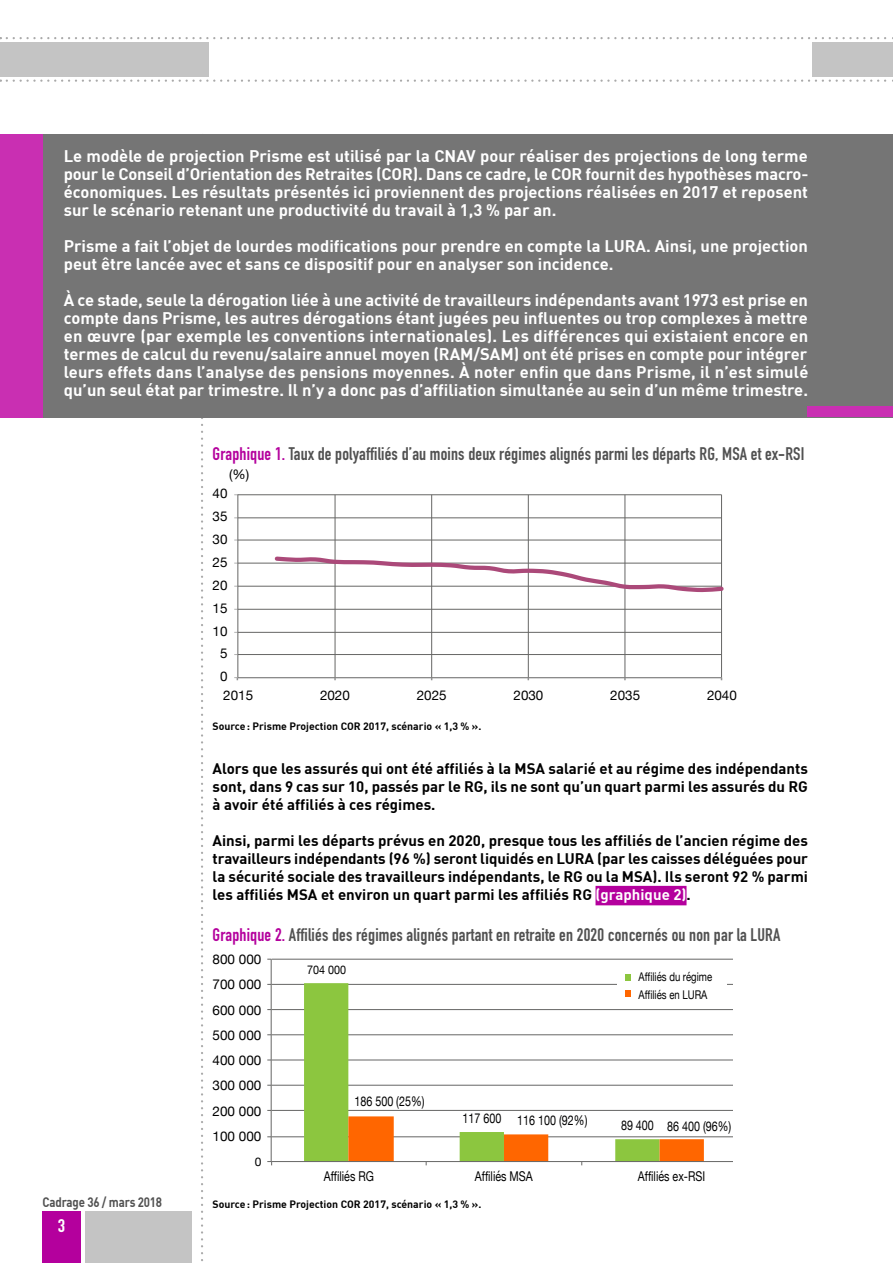
<style>
.page{position:relative;width:893px;height:1263px;background:#fff}
.page>*{position:absolute;margin:0;border:0;box-sizing:border-box;transform-origin:0 0}
.t1{font:18px "DIN Engschrift";letter-spacing:.01em;color:#515151}
.t2{font:18px "DIN Engschrift";color:#fff;scale:1.1 1}
.t3{font:700 16.5px/18px "DIN";color:#fff;text-align:justify}
.t4{font:700 15px/18px "DIN";color:#000;text-align:justify}
.t5{font:13.5px "Helvetica Neue";color:#000;scale:.8 1}
.t6{font:13.5px "Helvetica Neue";color:#000}
.t7{font:700 13.5px "DIN";letter-spacing:-.015em;color:#515151;scale:.85 1}
.t8{font:13.35px "Helvetica Neue";color:#000}
.t9{font:12px/18px "Helvetica Neue";color:#000;scale:.8 1}
.t10{font:12px "Helvetica Neue";color:#000;scale:.9 1}
.t11{font:12px "Helvetica Neue";color:#000}
.t12{font:700 10.5px "DIN";color:#000}
.s1{color:#b4009d}
.s2{color:#fff}
</style>
<div class="page">
<div style="left:43px;top:1212px;width:38px;height:51px;background:#b4009d"></div>
<div style="left:85px;top:1212px;width:106px;height:51px;background:#c4c4c4"></div>
<svg style="left:7px;top:37px;width:886px;height:2px"></svg>
<svg style="left:7px;top:80px;width:886px;height:2px"></svg>
<div style="left:0;top:42px;width:208px;height:34px;background:#c4c4c4"></div>
<div style="left:812px;top:42px;width:81px;height:34px;background:#c4c4c4"></div>
<svg style="left:201px;top:417px;width:2px;height:844px"></svg>
<div style="left:595px;top:886px;width:91px;height:19px;background:#b4009d"></div>
<hr style="left:237px;top:654px;width:484px;height:1px;background:#666665">
<hr style="left:237px;top:632px;width:484px;height:1px;background:#666665">
<hr style="left:237px;top:609px;width:484px;height:1px;background:#666665">
<hr style="left:237px;top:586px;width:484px;height:1px;background:#666665">
<hr style="left:237px;top:563px;width:484px;height:1px;background:#666665">
<hr style="left:237px;top:540px;width:484px;height:1px;background:#666665">
<hr style="left:237px;top:517px;width:484px;height:1px;background:#666665">
<hr style="left:237px;top:494px;width:484px;height:1px;background:#666665">
<hr style="left:335px;top:495px;width:1px;height:183px;background:#666665">
<hr style="left:431px;top:495px;width:1px;height:183px;background:#666665">
<hr style="left:528px;top:495px;width:1px;height:183px;background:#666665">
<hr style="left:625px;top:495px;width:1px;height:183px;background:#666665">
<hr style="left:721px;top:495px;width:1px;height:183px;background:#666665">
<hr style="left:237px;top:494px;width:1px;height:184px;background:#666665">
<hr style="left:238px;top:677px;width:483px;height:1px;background:#666665">
<svg style="left:272px;top:554px;width:452px;height:40px"></svg>
<hr style="left:272px;top:1136px;width:460px;height:1px;background:#666665">
<hr style="left:272px;top:1110px;width:460px;height:1px;background:#666665">
<hr style="left:272px;top:1085px;width:460px;height:1px;background:#666665">
<hr style="left:272px;top:1059px;width:460px;height:1px;background:#666665">
<hr style="left:272px;top:1034px;width:460px;height:1px;background:#666665">
<hr style="left:272px;top:1009px;width:460px;height:1px;background:#666665">
<hr style="left:272px;top:984px;width:460px;height:1px;background:#666665">
<hr style="left:272px;top:959px;width:460px;height:1px;background:#666665">
<svg style="left:304px;top:983px;width:356px;height:178px"></svg>
<hr style="left:271px;top:959px;width:1px;height:202px;background:#666665">
<hr style="left:271px;top:1161px;width:461px;height:1px;background:#666665">
<svg style="left:348px;top:1116px;width:356px;height:49px"></svg>
<div style="left:617px;top:962px;width:109px;height:46px;background:#fff"></div>
<svg style="left:626px;top:974px;width:5px;height:6px"></svg>
<svg style="left:626px;top:991px;width:5px;height:6px"></svg>
<div style="left:0;top:134px;width:893px;height:283px;background:#757575"></div>
<div style="left:0;top:134px;width:43px;height:283px;background:#c92fb2"></div>
<div style="left:808px;top:406px;width:85px;height:11px;background:#c92fb2"></div>
<p class="t3" style="left:64px;top:146px;width:746px">Le modèle de projection Prisme est utilisé par la CNAV pour réaliser des projections de long terme pour le Conseil d’Orientation des Retraites (COR). Dans ce cadre, le COR fournit des hypothèses macro&shy;économiques. Les résultats présentés ici proviennent des projections réalisées en 2017 et reposent sur le scénario retenant une productivité du travail à 1,3 % par an.</p>
<p class="t3" style="left:64px;top:236px;width:746px">Prisme a fait l’objet de lourdes modifications pour prendre en compte la LURA. Ainsi, une projection peut être lancée avec et sans ce dispositif pour en analyser son incidence.</p>
<p class="t3" style="left:64px;top:290px;width:746px">À ce stade, seule la dérogation liée à une activité de travailleurs indépendants avant 1973 est prise en compte dans Prisme, les autres dérogations étant jugées peu influentes ou trop complexes à mettre en œuvre (par exemple les conventions internationales). Les différences qui existaient encore en termes de calcul du revenu/salaire annuel moyen (RAM/SAM) ont été prises en compte pour intégrer leurs effets dans l’analyse des pensions moyennes. À noter enfin que dans Prisme, il n’est simulé qu’un seul état par trimestre. Il n’y a donc pas d’affiliation simultanée au sein d’un même trimestre.</p>
<p class="t1" style="left:213px;top:443px;width:593px"><span class="s1">Graphique 1.</span> Taux de polyaffiliés d’au moins deux régimes alignés parmi les départs RG, MSA et ex-RSI</p>
<p class="t8" style="left:229px;top:464px;width:22px">(%)</p>
<p class="t8" style="left:213px;top:484px;width:16px">40</p>
<p class="t8" style="left:213px;top:507px;width:16px">35</p>
<p class="t8" style="left:213px;top:529px;width:16px">30</p>
<p class="t8" style="left:213px;top:552px;width:16px">25</p>
<p class="t8" style="left:213px;top:575px;width:16px">20</p>
<p class="t8" style="left:213px;top:598px;width:16px">15</p>
<p class="t8" style="left:213px;top:621px;width:16px">10</p>
<p class="t8" style="left:220px;top:644px;width:9px">5</p>
<p class="t8" style="left:220px;top:667px;width:9px">0</p>
<p class="t8" style="left:223px;top:685px;width:31px">2015</p>
<p class="t8" style="left:320px;top:685px;width:31px">2020</p>
<p class="t8" style="left:417px;top:685px;width:31px">2025</p>
<p class="t8" style="left:514px;top:685px;width:31px">2030</p>
<p class="t8" style="left:610px;top:685px;width:31px">2035</p>
<p class="t8" style="left:707px;top:685px;width:31px">2040</p>
<p class="t12" style="left:213px;top:719px;width:270px">Source: Prisme Projection COR 2017, scénario « 1,3 % ».</p>
<p class="t4" style="left:213px;top:759px;width:597px">Alors que les assurés qui ont été affiliés à la MSA salarié et au régime des indépendants sont, dans 9 cas sur 10, passés par le RG, ils ne sont qu’un quart parmi les assurés du RG à avoir été affiliés à ces régimes.</p>
<p class="t4" style="left:213px;top:831px;width:597px">Ainsi, parmi les départs prévus en 2020, presque tous les affiliés de l’ancien régime des travailleurs indépendants (96 %) seront liquidés en LURA (par les caisses déléguées pour la sécurité sociale des travailleurs indépendants, le RG ou la MSA). Ils seront 92 % parmi les affiliés MSA et environ un quart parmi les affiliés RG <span class="s2">(graphique 2)</span>.</p>
<p class="t1" style="left:213px;top:924px;width:569px"><span class="s1">Graphique 2.</span> Affiliés des régimes alignés partant en retraite en 2020 concernés ou non par la LURA</p>
<p class="t10" style="left:307px;top:961px;width:45px">704 000</p>
<p class="t6" style="left:213px;top:949px;width:50px">800 000</p>
<p class="t9" style="left:638px;top:968px;width:94px">Affiliés du régime<br>Affiliés en LURA</p>
<p class="t6" style="left:213px;top:975px;width:50px">700 000</p>
<p class="t6" style="left:213px;top:1000px;width:50px">600 000</p>
<p class="t6" style="left:213px;top:1025px;width:50px">500 000</p>
<p class="t6" style="left:213px;top:1050px;width:50px">400 000</p>
<p class="t7" style="left:43px;top:1193px;width:142px">Cadrage 36 / mars 2018</p>
<p class="t2" style="left:58px;top:1215px;width:8px">3</p>
<p class="t6" style="left:213px;top:1076px;width:50px">300 000</p>
<p class="t6" style="left:213px;top:1101px;width:50px">200 000</p>
<p class="t6" style="left:213px;top:1126px;width:50px">100 000</p>
<p class="t11" style="left:255px;top:1153px;width:8px">0</p>
<p class="t5" style="left:354px;top:1091px;width:89px">186 500 (25%)</p>
<p class="t5" style="left:463px;top:1108px;width:50px">117 600</p>
<p class="t5" style="left:517px;top:1110px;width:89px">116 100 (92%)</p>
<p class="t5" style="left:667px;top:1116px;width:82px">86 400 (96%)</p>
<p class="t5" style="left:621px;top:1115px;width:43px">89 400</p>
<p class="t5" style="left:324px;top:1166px;width:64px">Affiliés RG</p>
<p class="t5" style="left:475px;top:1166px;width:74px">Affiliés MSA</p>
<p class="t5" style="left:638px;top:1166px;width:86px">Affiliés ex-RSI</p>
<p class="t12" style="left:213px;top:1197px;width:270px">Source: Prisme Projection COR 2017, scénario « 1,3 % ».</p>
</div>
